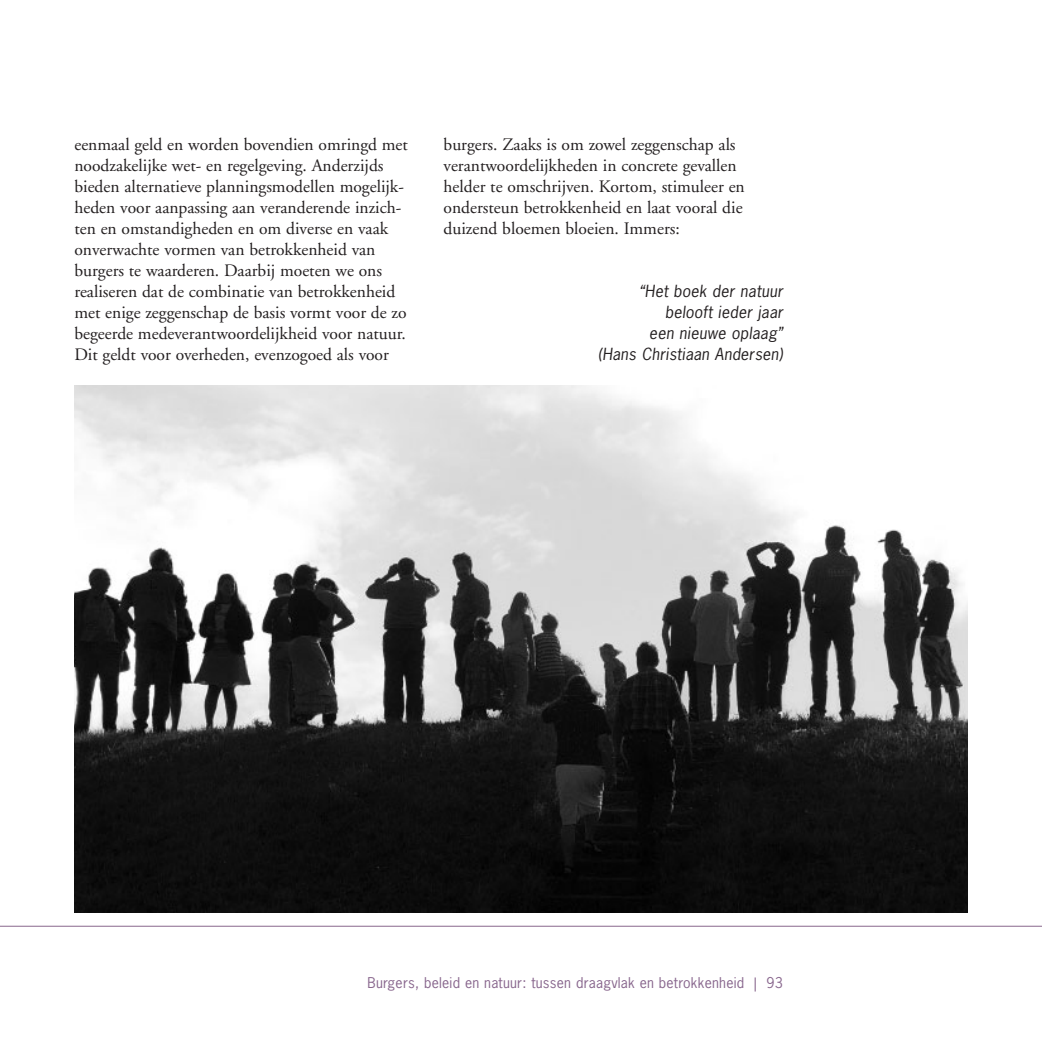
<style>
.page{position:relative;width:1042px;height:1042px;background:#fff}
.page>*{position:absolute;margin:0;border:0;box-sizing:border-box;transform-origin:0 0}
.t1{font:17.5px/21px "Adobe Garamond";color:#231f20}
.t2{font:15.75px/21px "News Gothic";color:#231f20;text-align:right}
.t3{font:14px "News Gothic";letter-spacing:.015em;color:#88668d}
</style>
<div class="page">
<hr style="left:1px;top:926px;width:1041px;height:1px;background:#88668d">
<img style="left:74px;top:386px;width:893px;height:527px">
<p class="t1" style="left:74px;top:136px;width:335px">eenmaal geld en worden bovendien omringd met noodzakelijke wet- en regelgeving. Anderzijds bieden alternatieve planningsmodellen mogelijk - heden voor aanpassing aan veranderende inzich - ten en omstandigheden en om diverse en vaak onverwachte vormen van betrokkenheid van burgers te waarderen. Daarbij moeten we ons realiseren dat de combinatie van betrokkenheid met enige zeggenschap de basis vormt voor de zo begeerde medeverantwoordelijkheid voor natuur.<br>Dit geldt voor overheden, evenzogoed als voor</p>
<p class="t1" style="left:443px;top:136px;width:303px">burgers. Zaaks is om zowel zeggenschap als verantwoordelijkheden in concrete gevallen helder te omschrijven. Kortom, stimuleer en ondersteun betrokkenheid en laat vooral die duizend bloemen bloeien. Immers:</p>
<p class="t2" style="left:598px;top:282px;width:188px">“Het boek der natuur belooft ieder jaar<br>een nieuwe oplaag”<br>(Hans Christiaan Andersen)</p>
<p class="t3" style="left:367px;top:977px;width:417px">Burgers, beleid en natuur: tussen draagvlak en betrokkenheid | 93</p>
</div>
